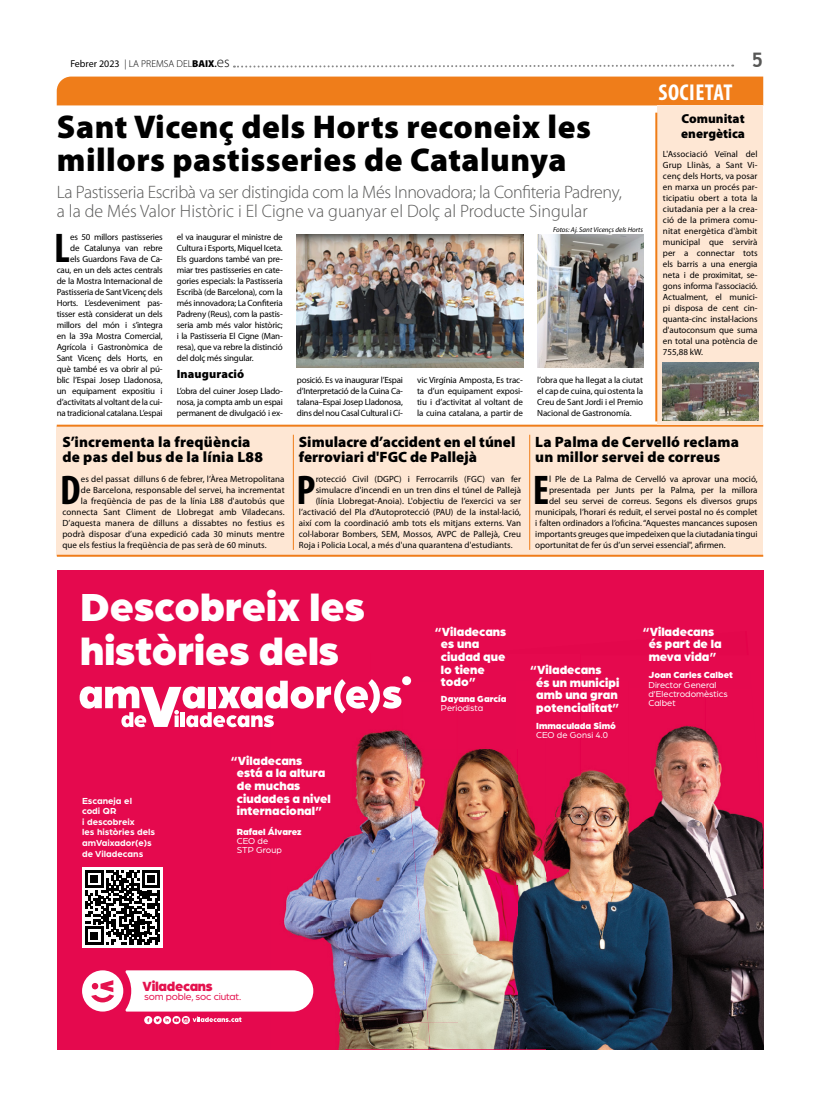
<style>
.page{position:relative;width:820px;height:1106px;background:#fff}
.page>*{position:absolute;margin:0;border:0;box-sizing:border-box;transform-origin:0 0}
.t1{font:900 41.7px/44.5px "Arboria";color:#fff}
.t2{font:700 condensed 41.6px "Myriad Pro";color:#000}
.t3{font:900 33px/33px "Myriad Pro";letter-spacing:.015em;color:#000}
.t4{font:700 condensed 23px "Myriad Pro";letter-spacing:.02em;color:#fff}
.t5{font:700 20px "Trebuchet MS";color:#575756}
.t6{font:300 18px/19px "Myriad Pro";letter-spacing:-.02em;color:#575756}
.t7{font:900 15px/15px "Myriad Pro";letter-spacing:.01em;color:#000}
.t8{font:900 14.1px "Arboria";letter-spacing:-.02em;color:#e4124e}
.t9{font:900 13px/15px "Myriad Pro";color:#000}
.t10{font:900 12.6px/12.6px "Arboria";color:#fff}
.t11{font:900 12px "Myriad Pro";letter-spacing:.01em;color:#000}
.t12{font:10.4px "Arboria";letter-spacing:-.02em;color:#e4124e}
.t13{font:300 10px "Myriad Pro";color:#000}
.t14{font:10px "Myriad Pro";color:#000}
.t15{font:700 9.4px/10.7px "Arboria";color:#fff}
.t16{font:900 9.4px "Arboria";color:#fff}
.t17{font:9.2px/9.2px "Arboria";color:#fff}
.t18{font:9px/11px "Myriad Pro";letter-spacing:-.005em;color:#000;text-align:justify}
.t19{font:italic 7px "Myriad Pro";color:#000}
.s1{font-weight:400}
.s2{font-weight:900}
.s3{font-weight:600}
.s4{font-size:15px}
</style>
<div class="page">
<svg style="left:234px;top:64px;width:499px;height:4px"></svg>
<div style="left:57px;top:570px;width:706px;height:479px;background:#e5094e"></div>
<img style="left:284px;top:842px;width:60px;height:207px">
<img style="left:344px;top:730px;width:58px;height:292px">
<img style="left:402px;top:750px;width:9px;height:101px">
<img style="left:402px;top:851px;width:20px;height:171px">
<img style="left:344px;top:1022px;width:84px;height:27px">
<img style="left:628px;top:725px;width:77px;height:324px">
<img style="left:705px;top:730px;width:17px;height:58px">
<img style="left:705px;top:788px;width:58px;height:261px">
<img style="left:546px;top:775px;width:34px;height:274px">
<img style="left:400px;top:681px;width:19px;height:69px">
<img style="left:517px;top:774px;width:29px;height:248px">
<img style="left:406px;top:749px;width:111px;height:69px">
<img style="left:411px;top:817px;width:106px;height:69px">
<img style="left:417px;top:886px;width:100px;height:68px">
<img style="left:422px;top:954px;width:95px;height:68px">
<img style="left:428px;top:1022px;width:118px;height:27px">
<img style="left:580px;top:770px;width:48px;height:279px">
<div style="left:402px;top:676px;width:9px;height:9px;background:#fff;border-radius:50%"></div>
<svg style="left:80px;top:679px;width:321px;height:48px"></svg>
<div style="left:82px;top:970px;width:41px;height:41px;background:#fff;border-radius:50%"></div>
<svg style="left:91px;top:980px;width:23px;height:22px"></svg>
<svg style="left:125px;top:970px;width:188px;height:54px"></svg>
<div style="left:82px;top:866px;width:81px;height:81px;background:#fff"></div>
<svg style="left:85px;top:870px;width:75px;height:74px"></svg>
<div style="left:57px;top:426px;width:706px;height:129px;background:#fee7d4"></div>
<div style="left:57px;top:77px;width:706px;height:28px;background:#ef7d1a"></div>
<hr style="left:57px;top:555px;width:706px;height:2px;background:#ef7d1a">
<img style="left:297px;top:235px;width:226px;height:133px">
<hr style="left:57px;top:424px;width:706px;height:2px;background:#ef7d1a">
<hr style="left:293px;top:435px;width:1px;height:115px;background:#ef7d1a">
<div style="left:657px;top:105px;width:106px;height:319px;background:#fee7d4"></div>
<hr style="left:655px;top:113px;width:2px;height:308px;background:#ef7d17">
<img style="left:662px;top:362px;width:96px;height:58px">
<img style="left:537px;top:235px;width:106px;height:133px">
<hr style="left:529px;top:435px;width:1px;height:115px;background:#ef7d1a">
<p class="t13" style="left:70px;top:58px;width:161px"><span class="s1">Febrer 2023</span> | LA PREMSA DEL<span class="s2">BAIX</span><span class="s3">.</span><span class="s4">es</span></p>
<h3 class="t5" style="left:751px;top:47px;width:13px">5</h3>
<p class="t14" style="left:57px;top:58px;width:67px">Desembre 2022</p>
<h3 class="t4" style="left:658px;top:80px;width:75px">SOCIETAT</h3>
<h3 class="t9" style="left:681px;top:111px;width:65px">Comunitat energètica</h3>
<h3 class="t3" style="left:57px;top:109px;width:535px">Sant Vicenç dels Horts reconeix les millors pastisseries de Catalunya</h3>
<h3 class="t6" style="left:57px;top:183px;width:566px">La Pastisseria Escribà va ser distingida com la Més Innovadora; la Confiteria Padreny, a la de Més Valor Històric i El Cigne va guanyar el Dolç al Producte Singular</h3>
<h2 class="t2" style="left:54px;top:225px;width:17px">L</h2>
<p class="t18" style="left:662px;top:148px;width:96px">L'Associació Veïnal del Grup Llinàs, a Sant Vi&shy;cenç dels Horts, va posar en marxa un procés par&shy;ticipatiu obert a tota la ciutadania per a la crea&shy;ció de la primera comu&shy;nitat energètica d'àmbit municipal que servirà per a connectar tots els barris a una energia neta i de proximitat, se&shy;gons informa l'associació.<br>Actualment, el munici&shy;pi disposa de cent cin&shy;quanta-cinc instal·lacions d'autoconsum que suma en total una potència de 755,88 kW.</p>
<p class="t19" style="left:553px;top:225px;width:91px">Fotos: Aj. Sant Vicençs dels Horts</p>
<p class="t18" style="left:57px;top:231px;width:107px;text-align:right">es 50 millors pastisseries<br>de Catalunya van rebre<br>els Guardons Fava de Ca&shy;cau, en un dels actes centrals de la Mostra Internacional de<br>Pastisseria de Sant Vicenç dels<br>Horts. L’esdeveniment pas&shy;tisser està considerat un dels millors del món i s’integra en la 39a Mostra Comercial,<br>Agrícola i Gastronòmica de<br>Sant Vicenç dels Horts, en què també es va obrir al pú&shy;blic l’Espai Josep Lladonosa, un equipament expositiu i d’activitats al voltant de la cui&shy;na tradicional catalana. L’espai</p>
<p class="t18" style="left:177px;top:231px;width:107px">el va inaugurar el ministre de Cultura i Esports, Miquel Iceta.<br>Els guardons també van pre&shy;miar tres pastisseries en cate&shy;gories especials: la Pastisseria Escribà (de Barcelona), com la més innovadora; La Confiteria Padreny (Reus), com la pastis&shy;seria amb més valor històric; i la Pastisseria El Cigne (Man&shy;resa), que va rebre la distinció del dolç més singular.</p>
<h3 class="t11" style="left:177px;top:365px;width:69px">Inauguració</h3>
<p class="t18" style="left:177px;top:385px;width:107px">L’obra del cuiner Josep Llado&shy;nosa, ja compta amb un espai permanent de divulgació i ex-</p>
<p class="t18" style="left:297px;top:374px;width:107px">posició. Es va inaugurar l’Espai d’Interpretació de la Cuina Ca&shy;talana–Espai Josep Lladonosa, dins del nou Casal Cultural i Cí-</p>
<p class="t18" style="left:417px;top:374px;width:107px">vic Virgínia Amposta, Es trac&shy;ta d’un equipament exposi&shy;tiu i d’activitat al voltant de la cuina catalana, a partir de</p>
<p class="t18" style="left:537px;top:374px;width:107px">l’obra que ha llegat a la ciutat el cap de cuina, qui ostenta la Creu de Sant Jordi i el Premio Nacional de Gastronomía.</p>
<h3 class="t7" style="left:62px;top:434px;width:202px">S’incrementa la freqüència de pas del bus de la línia L88</h3>
<h2 class="t2" style="left:60px;top:467px;width:22px">D</h2>
<p class="t18" style="left:81px;top:473px;width:205px">es del passat dilluns 6 de febrer, l’Àrea Metropolitana</p>
<h3 class="t7" style="left:299px;top:434px;width:218px">Simulacre d’accident en el túnel ferroviari d'FGC de Pallejà</h3>
<h2 class="t2" style="left:296px;top:467px;width:21px">P</h2>
<p class="t18" style="left:315px;top:473px;width:207px">rotecció Civil (DGPC) i Ferrocarrils (FGC) van fer</p>
<h3 class="t7" style="left:535px;top:434px;width:205px">La Palma de Cervelló reclama un millor servei de correus</h3>
<h2 class="t2" style="left:532px;top:467px;width:18px">E</h2>
<p class="t18" style="left:549px;top:473px;width:210px">l Ple de La Palma de Cervelló va aprovar una moció,</p>
<p class="t18" style="left:81px;top:484px;width:205px">de Barcelona, responsable del servei, ha incrementat</p>
<p class="t18" style="left:81px;top:495px;width:205px">la freqüència de pas de la línia L88 d'autobús que</p>
<p class="t18" style="left:62px;top:506px;width:224px">connecta Sant Climent de Llobregat amb Viladecans.</p>
<p class="t18" style="left:62px;top:517px;width:224px">D’aquesta manera de dilluns a dissabtes no festius es</p>
<p class="t18" style="left:62px;top:528px;width:224px">podrà disposar d’una expedició cada 30 minuts mentre</p>
<p class="t18" style="left:62px;top:539px;width:205px">que els festius la freqüència de pas serà de 60 minuts.</p>
<p class="t18" style="left:315px;top:484px;width:207px">simulacre d'incendi en un tren dins el túnel de Pallejà</p>
<p class="t18" style="left:315px;top:495px;width:207px">(línia Llobregat-Anoia). L'objectiu de l’exercici va ser</p>
<p class="t18" style="left:299px;top:506px;width:224px">l’activació del Pla d’Autoprotecció (PAU) de la instal·lació,</p>
<p class="t18" style="left:299px;top:517px;width:224px">així com la coordinació amb tots els mitjans externs. Van</p>
<p class="t18" style="left:299px;top:528px;width:224px">col·laborar Bombers, SEM, Mossos, AVPC de Pallejà, Creu</p>
<p class="t18" style="left:299px;top:539px;width:215px">Roja i Policia Local, a més d'una quarantena d'estudiants.</p>
<p class="t18" style="left:549px;top:484px;width:210px">presentada per Junts per la Palma, per la millora</p>
<p class="t18" style="left:549px;top:495px;width:210px">del seu servei de correus. Segons els diversos grups</p>
<p class="t18" style="left:535px;top:506px;width:224px">municipals, l’horari és reduït, el servei postal no és complet</p>
<p class="t18" style="left:535px;top:517px;width:224px">i falten ordinadors a l’oficina. “Aquestes mancances suposen</p>
<p class="t18" style="left:535px;top:528px;width:224px">importants greuges que impedeixen que la ciutadania tingui</p>
<p class="t18" style="left:535px;top:539px;width:192px">oportunitat de fer ús d’un servei essencial", afirmen.</p>
<h1 class="t1" style="left:80px;top:581px;width:286px">Descobreix les històries dels</h1>
<p class="t15" style="left:82px;top:794px;width:75px">Escaneja el<br>codi QR<br>i descobreix<br>les històries dels amVaixador(e)s de Viladecans</p>
<h3 class="t10" style="left:237px;top:753px;width:95px;text-indent:-6px">“Viladecans está a la altura de muchas ciudades a nivel internacional”</h3>
<p class="t16" style="left:237px;top:824px;width:66px">Rafael Álvarez</p>
<p class="t17" style="left:237px;top:836px;width:46px">CEO de<br>STP Group</p>
<h3 class="t8" style="left:142px;top:975px;width:72px">Viladecans</h3>
<p class="t12" style="left:144px;top:989px;width:99px">som poble, soc ciutat.</p>
<h3 class="t10" style="left:441px;top:624px;width:67px;text-indent:-6px">“Viladecans es una ciudad que lo tiene todo”</h3>
<h3 class="t10" style="left:642px;top:624px;width:81px;text-align:center">“Viladecans és part de la meva vida”</h3>
<h3 class="t10" style="left:536px;top:662px;width:85px;text-indent:-6px">“Viladecans<br>és un municipi amb una gran potencialitat”</h3>
<p class="t16" style="left:648px;top:668px;width:86px">Joan Carles Calbet</p>
<p class="t17" style="left:648px;top:679px;width:81px">Director General d’Electrodomèstics<br>Calbet</p>
<p class="t16" style="left:441px;top:692px;width:67px">Dayana García</p>
<p class="t17" style="left:441px;top:703px;width:44px">Periodista</p>
<p class="t16" style="left:536px;top:718px;width:81px">Immaculada Simó</p>
<p class="t17" style="left:536px;top:729px;width:73px">CEO de Gonsi 4.0</p>
</div>
